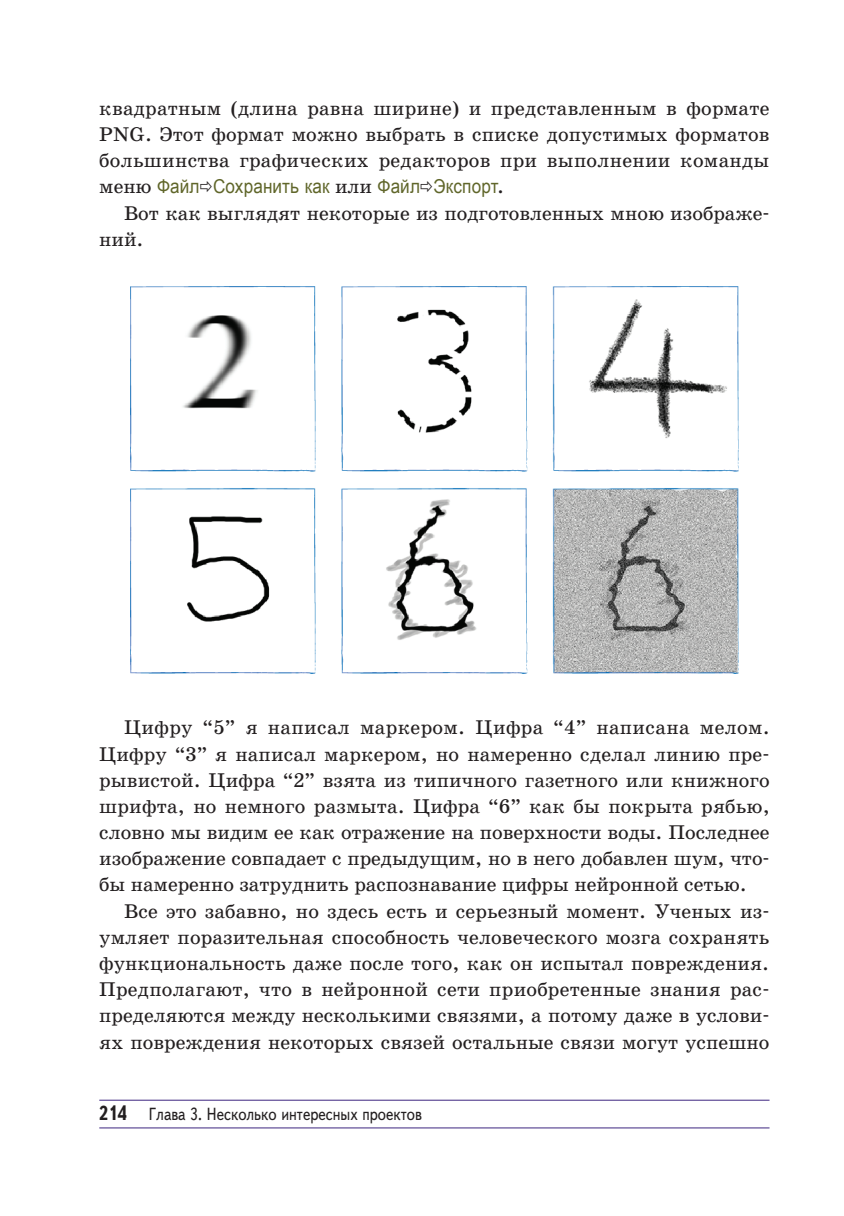
<style>
.page{position:relative;width:844px;height:1216px;background:#fff}
.page>*{position:absolute;margin:0;border:0;box-sizing:border-box;transform-origin:0 0}
.Обычный{font:20.12px/26.1px "School Book C";color:#231f20;text-align:justify}
.Обычный-2{font:19.07px "Arial";letter-spacing:.005em;color:#60662a;scale:.89 1}
.t1{font:17.5px "Text Book C";color:#231f20;scale:.85 1}
.s1{font-family:"School Book C";font-size:20.12px;color:#231f20}
.s2{font-weight:700;font-size:20.12px}
</style>
<div class="page">
<hr style="left:99px;top:1099px;width:670px;height:1px;background:#3d2580">
<hr style="left:99px;top:1127px;width:670px;height:1px;background:#3d2580">
<img style="left:130px;top:286px;width:608px;height:387px">
<p class="Обычный" style="left:99px;top:95px;width:671px">квадратным (длина равна ширине) и представленным в формате PNG. Этот формат можно выбрать в списке допустимых форматов большинства графических редакторов при выполнении команды</p>
<p class="Обычный-2" style="left:99px;top:174px;width:456px"><span class="s1">меню</span> Файл Сохранить как <span class="s1">или</span> Файл Экспорт<span class="s1">.</span></p>
<p class="Обычный" style="left:99px;top:200px;width:671px;text-indent:25px">Вот как выглядят некоторые из подготовленных мною изображе&shy;ний.</p>
<p class="Обычный" style="left:99px;top:714px;width:672px;text-indent:25px">Цифру “5” я написал маркером. Цифра “4” написана мелом.<br>Цифру “3” я написал маркером, но намеренно сделал линию пре&shy;рывистой. Цифра “2” взята из типичного газетного или книжного шрифта, но немного размыта. Цифра “6” как бы покрыта рябью, словно мы видим ее как отражение на поверхности воды. Последнее изображение совпадает с предыдущим, но в него добавлен шум, что&shy;бы намеренно затруднить распознавание цифры нейронной сетью.</p>
<p class="Обычный" style="left:99px;top:898px;width:671px;text-indent:25px">Все это забавно, но здесь есть и серьезный момент. Ученых из&shy;умляет поразительная способность человеческого мозга сохранять функциональность даже после того, как он испытал повреждения.<br>Предполагают, что в нейронной сети приобретенные знания рас&shy;пределяются между несколькими связями, а потому даже в услови&shy;ях повреждения некоторых связей остальные связи могут успешно</p>
<p class="t1" style="left:99px;top:1104px;width:381px"><span class="s2">214</span> Глава 3. Несколько интересных проектов</p>
</div>
